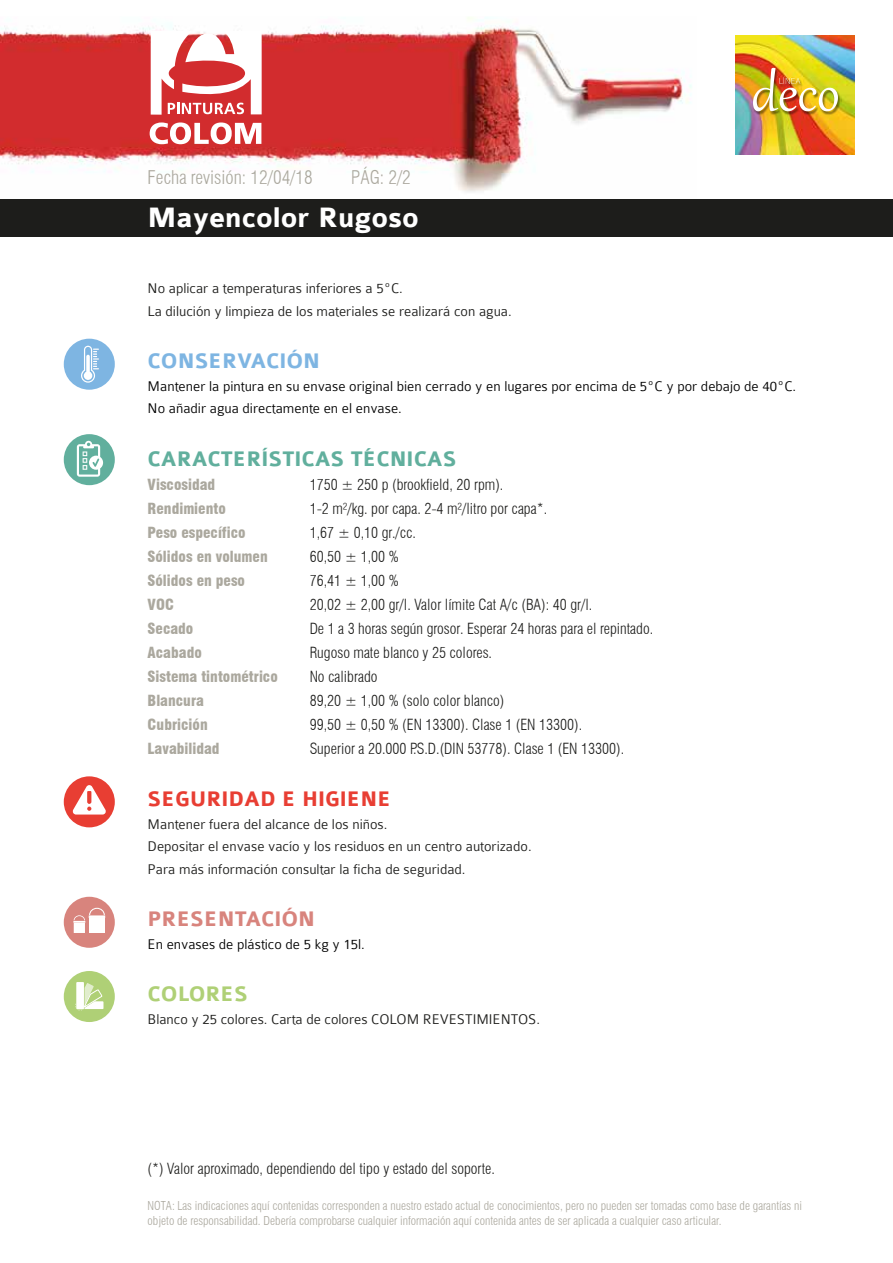
<style>
.page{position:relative;width:893px;height:1263px;background:#fff}
.page>*{position:absolute;margin:0;border:0;box-sizing:border-box;transform-origin:0 0}
.t1{font:700 30px "Colaborate";color:#fff}
.t2{font:700 22.5px "Colaborate";color:#61af9d}
.t3{font:700 22.5px "Colaborate";color:#e83e33}
.t4{font:700 22.5px "Colaborate";color:#7eb5e2}
.t5{font:700 22.5px "Colaborate";color:#d8847d}
.t6{font:700 22.5px "Colaborate";color:#afd076}
.t7{font:300 condensed 18.45px "Swiss 721 BT";color:#aba89e}
.t8{font:300 condensed 15px "Swiss 721 BT";color:#1d1d1b}
.t9{font:300 15px/22.5px "Colaborate";color:#1d1d1b}
.t10{font:300 15px/22.5px "Colaborate";color:#000}
.t11{font:900 condensed 15px "Swiss 721 BT";color:#aba89e}
.t12{font:300 condensed 12px/14.4px "Swiss 721 BT";color:#aba89e}
</style>
<div class="page">
<img style="left:735px;top:36px;width:119px;height:119px">
<img style="left:0;top:17px;width:692px;height:175px">
<svg style="left:150px;top:122px;width:111px;height:22px"></svg>
<svg style="left:151px;top:24px;width:111px;height:91px"></svg>
<div style="left:0;top:199px;width:893px;height:38px;background:#1d1d1b"></div>
<div style="left:64px;top:434px;width:51px;height:51px;background:#61af9d;border-radius:50%"></div>
<svg style="left:77px;top:441px;width:26px;height:36px"></svg>
<div style="left:64px;top:339px;width:51px;height:51px;background:#7eb5e2;border-radius:50%"></div>
<svg style="left:81px;top:346px;width:18px;height:37px"></svg>
<div style="left:64px;top:897px;width:51px;height:51px;background:#d8847d;border-radius:50%"></div>
<svg style="left:73px;top:908px;width:32px;height:25px"></svg>
<img style="left:752px;top:67px;width:90px;height:48px">
<img style="left:753px;top:68px;width:85px;height:43px">
<div style="left:64px;top:971px;width:51px;height:51px;background:#afd076;border-radius:50%"></div>
<svg style="left:75px;top:983px;width:28px;height:28px"></svg>
<div style="left:64px;top:776px;width:51px;height:51px;background:#e83e33;border-radius:50%"></div>
<svg style="left:73px;top:785px;width:33px;height:29px"></svg>
<p class="t7" style="left:148px;top:166px;width:167px">Fecha revisión: 12/04/18</p>
<p class="t7" style="left:351px;top:166px;width:61px">PÁG: 2/2</p>
<h1 class="t1" style="left:148px;top:202px;width:273px">Mayencolor Rugoso</h1>
<p class="t9" style="left:148px;top:277px;width:366px">No aplicar a temperaturas inferiores a 5ºC.<br>La dilución y limpieza de los materiales se realizará con agua.</p>
<h2 class="t4" style="left:148px;top:350px;width:174px">CONSERVACIÓN</h2>
<p class="t10" style="left:148px;top:375px;width:650px">Mantener la pintura en su envase original bien cerrado y en lugares por encima de 5ºC y por debajo de 40ºC.<br>No añadir agua directamente en el envase.</p>
<h2 class="t2" style="left:148px;top:447px;width:311px">CARACTERÍSTICAS TÉCNICAS</h2>
<p class="t11" style="left:148px;top:475px;width:69px">Viscosidad</p>
<p class="t8" style="left:310px;top:475px;width:195px">1750 ± 250 p (brookfield, 20 rpm).</p>
<p class="t11" style="left:148px;top:499px;width:80px">Rendimiento</p>
<p class="t8" style="left:310px;top:499px;width:239px">1-2 m²/kg. por capa. 2-4 m²/litro por capa*.</p>
<p class="t11" style="left:148px;top:523px;width:100px">Peso específico</p>
<p class="t8" style="left:310px;top:523px;width:108px">1,67 ± 0,10 gr./cc.</p>
<p class="t11" style="left:148px;top:547px;width:122px">Sólidos en volumen</p>
<p class="t8" style="left:310px;top:547px;width:91px">60,50 ± 1,00 %</p>
<p class="t11" style="left:148px;top:571px;width:99px">Sólidos en peso</p>
<p class="t8" style="left:310px;top:571px;width:91px">76,41 ± 1,00 %</p>
<p class="t11" style="left:148px;top:595px;width:28px">VOC</p>
<p class="t8" style="left:310px;top:595px;width:284px">20,02 ± 2,00 gr/l. Valor límite Cat A/c (BA): 40 gr/l.</p>
<p class="t11" style="left:148px;top:619px;width:47px">Secado</p>
<p class="t8" style="left:310px;top:619px;width:345px">De 1 a 3 horas según grosor. Esperar 24 horas para el repintado.</p>
<p class="t11" style="left:148px;top:643px;width:56px">Acabado</p>
<p class="t8" style="left:310px;top:643px;width:184px">Rugoso mate blanco y 25 colores.</p>
<p class="t11" style="left:148px;top:667px;width:132px">Sistema tintométrico</p>
<p class="t8" style="left:310px;top:667px;width:69px">No calibrado</p>
<p class="t11" style="left:148px;top:691px;width:58px">Blancura</p>
<p class="t8" style="left:310px;top:691px;width:196px">89,20 ± 1,00 % (solo color blanco)</p>
<p class="t11" style="left:148px;top:715px;width:62px">Cubrición</p>
<p class="t8" style="left:310px;top:715px;width:274px">99,50 ± 0,50 % (EN 13300). Clase 1 (EN 13300).</p>
<p class="t11" style="left:148px;top:739px;width:73px">Lavabilidad</p>
<p class="t8" style="left:310px;top:739px;width:316px">Superior a 20.000 P.S.D.(DIN 53778). Clase 1 (EN 13300).</p>
<h2 class="t3" style="left:148px;top:788px;width:245px">SEGURIDAD E HIGIENE</h2>
<p class="t9" style="left:148px;top:813px;width:385px">Mantener fuera del alcance de los niños.<br>Depositar el envase vacío y los residuos en un centro autorizado.<br>Para más información consultar la ficha de seguridad.</p>
<h2 class="t5" style="left:148px;top:908px;width:169px">PRESENTACIÓN</h2>
<p class="t10" style="left:148px;top:933px;width:219px">En envases de plástico de 5 kg y 15l.</p>
<h2 class="t6" style="left:148px;top:983px;width:102px">COLORES</h2>
<p class="t9" style="left:148px;top:1008px;width:394px">Blanco y 25 colores. Carta de colores COLOM REVESTIMIENTOS.</p>
<p class="t8" style="left:148px;top:1159px;width:349px">(*) Valor aproximado, dependiendo del tipo y estado del soporte.</p>
<p class="t12" style="left:148px;top:1199px;width:656px">NOTA: Las indicaciones aquí contenidas corresponden a nuestro estado actual de conocimientos, pero no pueden ser tomadas como base de garantías ni objeto de responsabilidad. Debería comprobarse cualquier información aquí contenida antes de ser aplicada a cualquier caso articular.</p>
</div>
